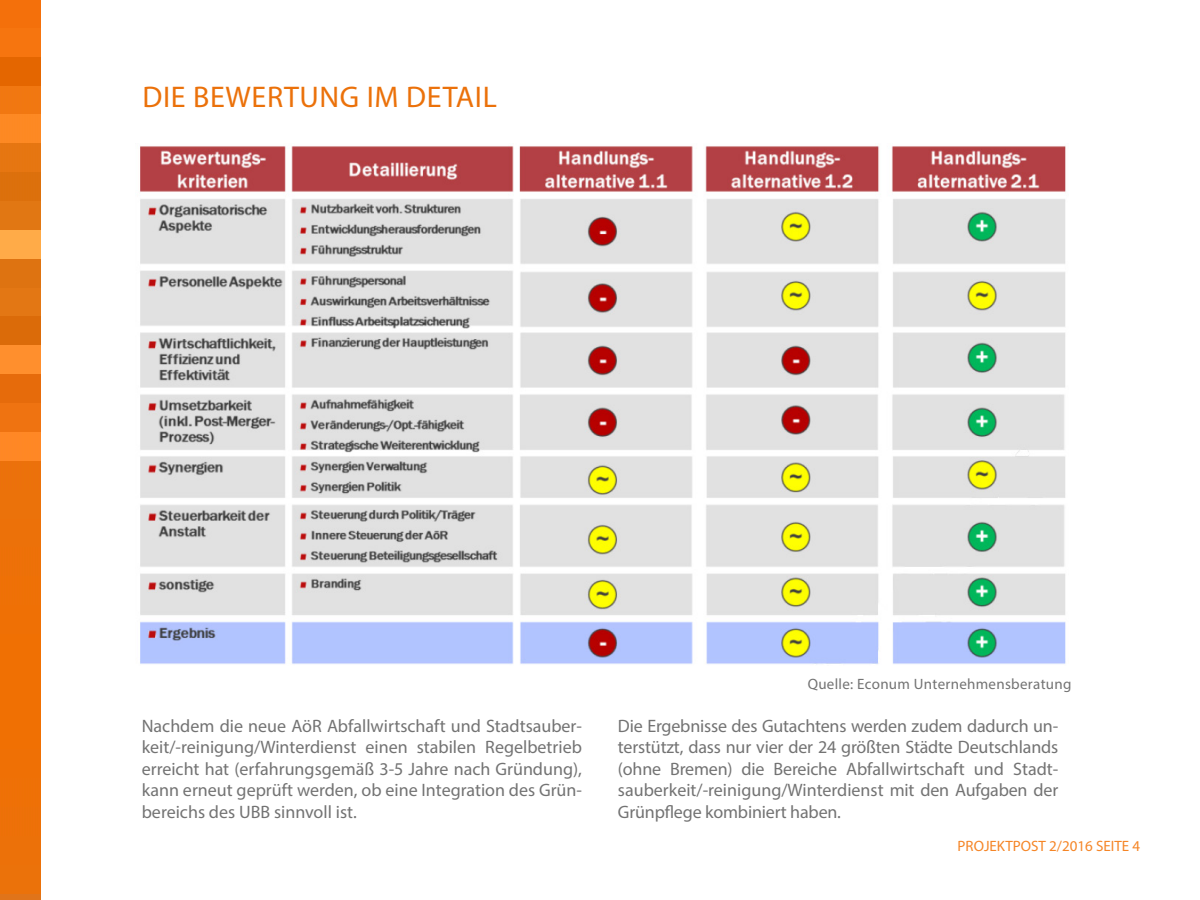
<style>
.page{position:relative;width:1200px;height:900px;background:#fff}
.page>*{position:absolute;margin:0;border:0;box-sizing:border-box;transform-origin:0 0}
.t1{font:30px "Myriad Pro";letter-spacing:.02em;color:#eb710a}
.t2{font:18px/21.6px "Myriad Pro";letter-spacing:-.005em;color:#737373;text-align:justify}
.t3{font:15px "Myriad Pro";letter-spacing:.02em;color:#737373}
.t4{font:15px "Myriad Pro";color:#f58526}
</style>
<div class="page">
<img style="left:0;top:0;width:40px;height:900px">
<img style="left:140px;top:145px;width:926px;height:520px">
<h1 class="t1" style="left:142px;top:78px;width:356px">DIE BEWERTUNG IM DETAIL</h1>
<p class="t3" style="left:808px;top:675px;width:265px">Quelle: Econum Unternehmensberatung</p>
<p class="t2" style="left:142px;top:715px;width:442px">Nachdem die neue AöR Abfallwirtschaft und Stadtsauber&shy;keit/-reinigung/Winterdienst einen stabilen Regelbetrieb erreicht hat (erfahrungsgemäß 3-5 Jahre nach Gründung), kann erneut geprüft werden, ob eine Integration des Grün&shy;bereichs des UBB sinnvoll ist.</p>
<p class="t2" style="left:618px;top:715px;width:442px">Die Ergebnisse des Gutachtens werden zudem dadurch un&shy;terstützt, dass nur vier der 24 größten Städte Deutschlands (ohne Bremen) die Bereiche Abfallwirtschaft und Stadt&shy;sauberkeit/-reinigung/Winterdienst mit den Aufgaben der Grünpflege kombiniert haben.</p>
<p class="t4" style="left:958px;top:837px;width:184px">PROJEKTPOST 2/2016 SEITE 4</p>
</div>
